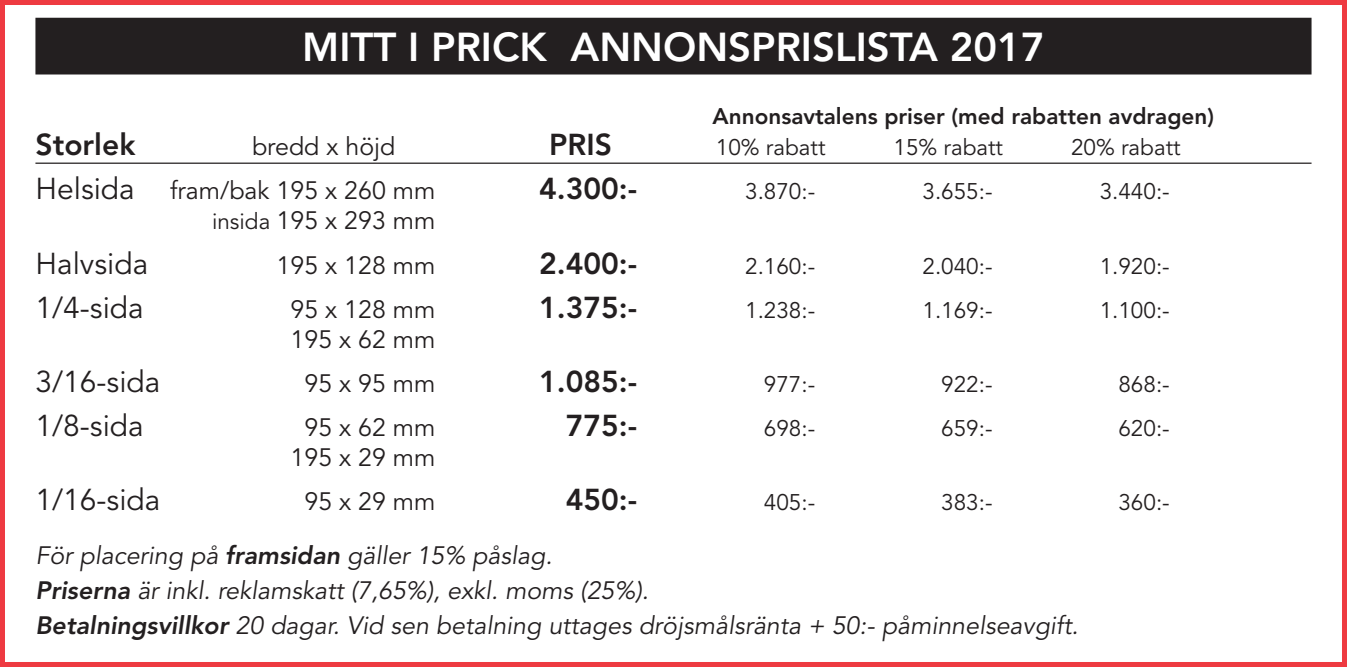
<style>
.page{position:relative;width:1347px;height:667px;background:#fff}
.page>*{position:absolute;margin:0;border:0;box-sizing:border-box;transform-origin:0 0}
.t1{font:800 40px "Avenir";color:#fff}
.t2{font:800 30px "Avenir";color:#231f20}
.t3{font:30px "Avenir";color:#231f20}
.t4{font:italic 25px/35px "Avenir";color:#231f20}
.t5{font:25px "Avenir";color:#231f20}
.t6{font:22.5px "Avenir";color:#231f20}
.t7{font:800 22.5px "Avenir";color:#231f20}
.s1{font-size:30px}
.s2{font-size:22.5px}
.s3{font-weight:800}
</style>
<div class="page">
<div style="left:0;top:0;width:1346px;height:666px;border:5px solid #ee3a41"></div>
<div style="left:37px;top:19px;width:1273px;height:54px;background:#231f20"></div>
<div style="left:35px;top:18px;width:1276px;height:56px;border:2px solid #231f20"></div>
<hr style="left:35px;top:162px;width:1276px;height:2px;background:#231f20">
<h1 class="t1" style="left:302px;top:24px;width:744px">MITT I PRICK ANNONSPRISLISTA 2017</h1>
<p class="t7" style="left:712px;top:103px;width:503px">Annonsavtalens priser (med rabatten avdragen)</p>
<p class="t2" style="left:35px;top:127px;width:101px">Storlek</p>
<p class="t5" style="left:252px;top:132px;width:145px">bredd x höjd</p>
<p class="t2" style="left:549px;top:127px;width:64px">PRIS</p>
<p class="t6" style="left:716px;top:134px;width:111px">10% rabatt</p>
<p class="t6" style="left:893px;top:134px;width:111px">15% rabatt</p>
<p class="t6" style="left:1071px;top:134px;width:111px">20% rabatt</p>
<p class="t5" style="left:35px;top:176px;width:402px"><span class="s1">Helsida</span> fram/bak 195 x 260 mm</p>
<p class="t2" style="left:539px;top:171px;width:100px">4.300:-</p>
<p class="t6" style="left:745px;top:178px;width:72px">3.870:-</p>
<p class="t6" style="left:922px;top:178px;width:72px">3.655:-</p>
<p class="t6" style="left:1099px;top:178px;width:72px">3.440:-</p>
<p class="t5" style="left:212px;top:206px;width:225px"><span class="s2">insida</span> 195 x 293 mm</p>
<p class="t3" style="left:35px;top:246px;width:114px">Halvsida</p>
<p class="t5" style="left:277px;top:250px;width:160px">195 x 128 mm</p>
<p class="t2" style="left:539px;top:245px;width:100px">2.400:-</p>
<p class="t6" style="left:745px;top:253px;width:72px">2.160:-</p>
<p class="t6" style="left:922px;top:253px;width:72px">2.040:-</p>
<p class="t6" style="left:1099px;top:253px;width:72px">1.920:-</p>
<p class="t3" style="left:35px;top:290px;width:110px">1/4-sida</p>
<p class="t5" style="left:290px;top:294px;width:147px">95 x 128 mm</p>
<p class="t2" style="left:539px;top:289px;width:100px">1.375:-</p>
<p class="t6" style="left:745px;top:297px;width:72px">1.238:-</p>
<p class="t6" style="left:922px;top:297px;width:72px">1.169:-</p>
<p class="t6" style="left:1099px;top:297px;width:72px">1.100:-</p>
<p class="t5" style="left:290px;top:324px;width:147px">195 x 62 mm</p>
<p class="t3" style="left:35px;top:364px;width:127px">3/16-sida</p>
<p class="t5" style="left:304px;top:369px;width:133px">95 x 95 mm</p>
<p class="t2" style="left:539px;top:363px;width:100px">1.085:-</p>
<p class="t6" style="left:764px;top:371px;width:53px">977:-</p>
<p class="t6" style="left:941px;top:371px;width:53px">922:-</p>
<p class="t6" style="left:1118px;top:371px;width:53px">868:-</p>
<p class="t3" style="left:35px;top:408px;width:110px">1/8-sida</p>
<p class="t5" style="left:304px;top:413px;width:133px">95 x 62 mm</p>
<p class="t2" style="left:565px;top:407px;width:73px">775:-</p>
<p class="t6" style="left:764px;top:415px;width:53px">698:-</p>
<p class="t6" style="left:941px;top:415px;width:53px">659:-</p>
<p class="t6" style="left:1118px;top:415px;width:53px">620:-</p>
<p class="t5" style="left:290px;top:443px;width:147px">195 x 29 mm</p>
<p class="t3" style="left:35px;top:482px;width:127px">1/16-sida</p>
<p class="t5" style="left:304px;top:487px;width:133px">95 x 29 mm</p>
<p class="t2" style="left:565px;top:482px;width:73px">450:-</p>
<p class="t6" style="left:764px;top:489px;width:53px">405:-</p>
<p class="t6" style="left:941px;top:489px;width:53px">383:-</p>
<p class="t6" style="left:1118px;top:489px;width:53px">360:-</p>
<p class="t4" style="left:35px;top:538px;width:1044px">För placering på <span class="s3">framsidan</span> gäller 15% påslag.<br><span class="s3">Priserna</span> är inkl. reklamskatt (7,65%), exkl. moms (25%).<br><span class="s3">Betalningsvillkor</span> 20 dagar. Vid sen betalning uttages dröjsmålsränta + 50:- påminnelseavgift.</p>
</div>
